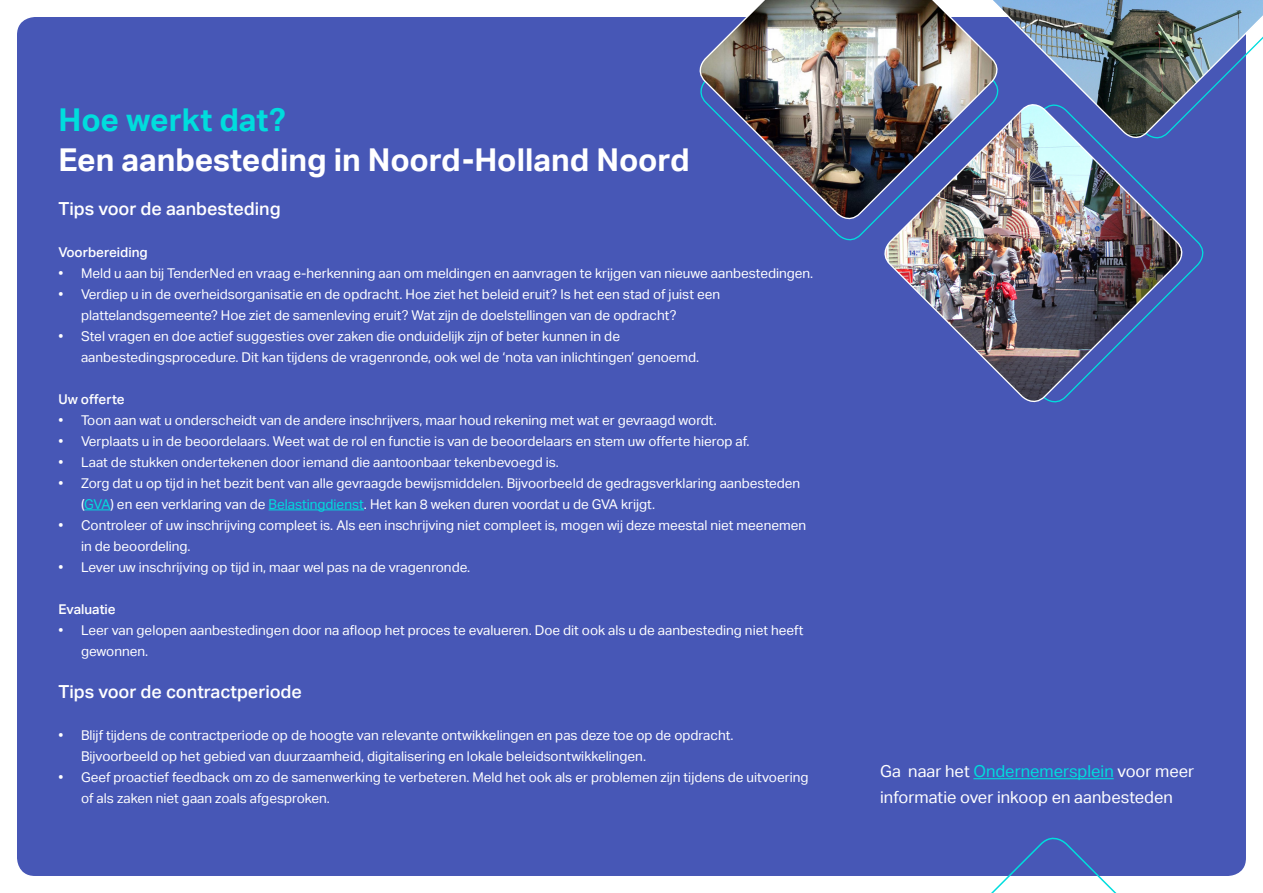
<style>
.page{position:relative;width:1263px;height:893px;background:#fff}
.page>*{position:absolute;margin:0;border:0;box-sizing:border-box;transform-origin:0 0}
.t1{font:700 31.5px "Aktiv Grotesk";color:#fff}
.t2{font:700 31.5px "Aktiv Grotesk";color:#0dd}
.t3{font:500 18px "Aktiv Grotesk";color:#fff}
.t4{font:16.5px "Aktiv Grotesk";color:#fff}
.t5{font:13.5px/21px "Aktiv Grotesk";color:#fff}
.t6{font:500 13.5px "Aktiv Grotesk";color:#fff}
.s1{color:#0dd}
</style>
<div class="page">
<div style="left:17px;top:17px;width:1229px;height:859px;background:#4757b6;border-radius:18px"></div>
<svg style="left:991px;top:837px;width:126px;height:56px"></svg>
<img style="left:884px;top:144px;width:304px;height:259px">
<img style="left:699px;top:0;width:304px;height:225px">
<img style="left:981px;top:0;width:282px;height:144px">
<svg style="left:84px;top:509px;width:26px;height:1px"></svg>
<hr style="left:269px;top:509px;width:95px;height:1px;background:#0dd">
<hr style="left:973px;top:778px;width:141px;height:1px;background:#0dd">
<p class="t2" style="left:59px;top:101px;width:228px">Hoe werkt dat?</p>
<p class="t1" style="left:59px;top:142px;width:632px">Een aanbesteding in Noord-Holland Noord</p>
<p class="t3" style="left:59px;top:198px;width:224px">Tips voor de aanbesteding</p>
<p class="t6" style="left:59px;top:244px;width:91px">Voorbereiding</p>
<p class="t5" style="left:59px;top:262px;width:756px">• Meld u aan bij TenderNed en vraag e-herkenning aan om meldingen en aanvragen te krijgen van nieuwe aanbestedingen.</p>
<p class="t5" style="left:59px;top:283px;width:663px">• Verdiep u in de overheidsorganisatie en de opdracht. Hoe ziet het beleid eruit? Is het een stad of juist een</p>
<p class="t5" style="left:81px;top:304px;width:597px">plattelandsgemeente? Hoe ziet de samenleving eruit? Wat zijn de doelstellingen van de opdracht?</p>
<p class="t5" style="left:81px;top:325px;width:620px;text-indent:-23px">• Stel vragen en doe actief suggesties over zaken die onduidelijk zijn of beter kunnen in de aanbestedingsprocedure. Dit kan tijdens de vragenronde, ook wel de ‘nota van inlichtingen’ genoemd.</p>
<p class="t6" style="left:59px;top:391px;width:68px">Uw offerte</p>
<p class="t5" style="left:59px;top:409px;width:660px">• Toon aan wat u onderscheidt van de andere inschrijvers, maar houd rekening met wat er gevraagd wordt.</p>
<p class="t5" style="left:59px;top:430px;width:693px">• Verplaats u in de beoordelaars. Weet wat de rol en functie is van de beoordelaars en stem uw offerte hierop af.</p>
<p class="t5" style="left:59px;top:451px;width:502px">• Laat de stukken ondertekenen door iemand die aantoonbaar tekenbevoegd is.</p>
<p class="t5" style="left:81px;top:472px;width:721px;text-indent:-23px">• Zorg dat u op tijd in het bezit bent van alle gevraagde bewijsmiddelen. Bijvoorbeeld de gedragsverklaring aanbesteden (<span class="s1">GVA</span>) en een verklaring van de <span class="s1">Belastingdienst</span>. Het kan 8 weken duren voordat u de GVA krijgt.</p>
<p class="t5" style="left:81px;top:514px;width:726px;text-indent:-23px">• Controleer of uw inschrijving compleet is. Als een inschrijving niet compleet is, mogen wij deze meestal niet meenemen in de beoordeling.</p>
<p class="t5" style="left:59px;top:556px;width:413px">• Lever uw inschrijving op tijd in, maar wel pas na de vragenronde.</p>
<p class="t6" style="left:59px;top:601px;width:59px">Evaluatie</p>
<p class="t5" style="left:81px;top:619px;width:724px;text-indent:-23px">• Leer van gelopen aanbestedingen door na afloop het proces te evalueren. Doe dit ook als u de aanbesteding niet heeft gewonnen.</p>
<p class="t3" style="left:59px;top:681px;width:245px">Tips voor de contractperiode</p>
<p class="t5" style="left:59px;top:724px;width:677px">• Blijf tijdens de contractperiode op de hoogte van relevante ontwikkelingen en pas deze toe op de opdracht.</p>
<p class="t5" style="left:81px;top:745px;width:566px">Bijvoorbeeld op het gebied van duurzaamheid, digitalisering en lokale beleidsontwikkelingen.</p>
<p class="t5" style="left:81px;top:766px;width:729px;text-indent:-23px">• Geef proactief feedback om zo de samenwerking te verbeteren. Meld het ook als er problemen zijn tijdens de uitvoering of als zaken niet gaan zoals afgesproken.</p>
<p class="t4" style="left:880px;top:762px;width:315px">Ga naar het <span class="s1">Ondernemersplein</span> voor meer</p>
<p class="t4" style="left:880px;top:787px;width:294px">informatie over inkoop en aanbesteden</p>
</div>
